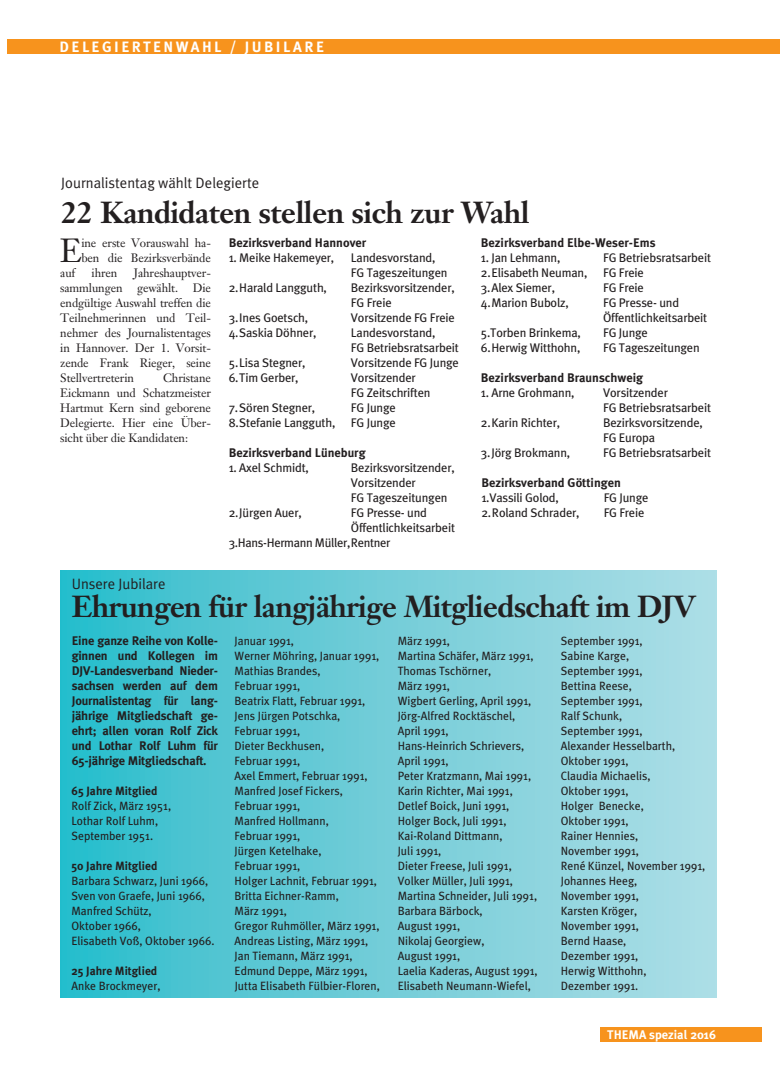
<style>
.page{position:relative;width:780px;height:1088px;background:#fff}
.page>*{position:absolute;margin:0;border:0;box-sizing:border-box;transform-origin:0 0}
.t1{font:33px "Janson Text";color:#231f20}
.t2{font:700 30px "Janson Text";letter-spacing:-.02em;color:#231f20}
.t3{font:15px "Meta Plus Normal";color:#231f20}
.t4{font:700 15px "Meta Plus";letter-spacing:.165em;color:#fff}
.t5{font:12.5px/15px "Meta Plus";letter-spacing:-.015em;color:#231f20}
.t6{font:700 12.5px/15px "Meta Plus";color:#231f20;text-align:justify}
.t7{font:700 12.5px "Meta Plus";color:#fff}
.t8{font:12px/15px "Meta Plus";color:#231f20}
.t9{font:12px/15px "Janson Text";letter-spacing:-.01em;color:#231f20;text-align:justify}
.t10{font:700 12px "Meta Plus";color:#231f20}
</style>
<div class="page">
<div style="left:60px;top:570px;width:656px;height:427px;background:linear-gradient(to right,#2ebdcc,#b2dee6)"></div>
<div style="left:8px;top:40px;width:753px;height:14px;background:#f7931d"></div>
<div style="left:600px;top:1027px;width:162px;height:14px;background:#f7931d"></div>
<div style="left:762px;top:40px;width:18px;height:14px;background:#f7931d"></div>
<p class="t4" style="left:60px;top:39px;width:266px">DELEGIERTENWAHL / JUBILARE</p>
<p class="t3" style="left:61px;top:177px;width:200px">Journalistentag wählt Delegierte</p>
<h2 class="t2" style="left:61px;top:201px;width:470px">22 Kandidaten stellen sich zur Wahl</h2>
<p class="t6" style="left:229px;top:235px;width:139px">Bezirksverband Hannover</p>
<p class="t5" style="left:229px;top:251px;width:107px">1. Meike Hakemeyer,</p>
<p class="t5" style="left:351px;top:251px;width:98px">Landesvorstand,<br>FG Tageszeitungen</p>
<p class="t5" style="left:229px;top:281px;width:100px">2.Harald Langguth,</p>
<p class="t5" style="left:351px;top:281px;width:105px">Bezirksvorsitzender,<br>FG Freie</p>
<p class="t5" style="left:229px;top:311px;width:81px">3.Ines Goetsch,</p>
<p class="t5" style="left:351px;top:311px;width:105px">Vorsitzende FG Freie</p>
<p class="t5" style="left:229px;top:326px;width:89px">4.Saskia Döhner,</p>
<p class="t5" style="left:351px;top:326px;width:109px">Landesvorstand,<br>FG Betriebsratsarbeit</p>
<p class="t5" style="left:229px;top:356px;width:78px">5.Lisa Stegner,</p>
<p class="t5" style="left:351px;top:356px;width:109px">Vorsitzende FG Junge</p>
<p class="t5" style="left:229px;top:371px;width:71px">6.Tim Gerber,</p>
<p class="t5" style="left:351px;top:371px;width:81px">Vorsitzender<br>FG Zeitschriften</p>
<p class="t5" style="left:229px;top:401px;width:88px">7.Sören Stegner,</p>
<p class="t6" style="left:481px;top:235px;width:176px">Bezirksverband Elbe-Weser-Ems</p>
<p class="t5" style="left:481px;top:251px;width:81px">1. Jan Lehmann,</p>
<p class="t5" style="left:603px;top:251px;width:109px">FG Betriebsratsarbeit</p>
<p class="t5" style="left:481px;top:266px;width:108px">2.Elisabeth Neuman,</p>
<p class="t5" style="left:603px;top:266px;width:42px">FG Freie</p>
<p class="t5" style="left:481px;top:281px;width:76px">3.Alex Siemer,</p>
<p class="t5" style="left:603px;top:281px;width:42px">FG Freie</p>
<p class="t5" style="left:481px;top:296px;width:89px">4.Marion Bubolz,</p>
<p class="t5" style="left:603px;top:296px;width:106px">FG Presse- und<br>Öffentlichkeitsarbeit</p>
<p class="t5" style="left:481px;top:326px;width:101px">5.Torben Brinkema,</p>
<p class="t5" style="left:603px;top:326px;width:46px">FG Junge</p>
<p class="t5" style="left:481px;top:341px;width:101px">6.Herwig Witthohn,</p>
<p class="t5" style="left:603px;top:341px;width:98px">FG Tageszeitungen</p>
<p class="t6" style="left:481px;top:370px;width:164px">Bezirksverband Braunschweig</p>
<p class="t5" style="left:481px;top:386px;width:95px">1. Arne Grohmann,</p>
<p class="t5" style="left:603px;top:386px;width:109px">Vorsitzender<br>FG Betriebsratsarbeit</p>
<p class="t5" style="left:481px;top:416px;width:81px">2.Karin Richter,</p>
<p class="t5" style="left:603px;top:416px;width:101px">Bezirksvorsitzende,<br>FG Europa</p>
<p class="t5" style="left:481px;top:446px;width:91px">3.Jörg Brokmann,</p>
<p class="t5" style="left:603px;top:446px;width:109px">FG Betriebsratsarbeit</p>
<p class="t6" style="left:481px;top:475px;width:141px">Bezirksverband Göttingen</p>
<p class="t5" style="left:481px;top:491px;width:79px">1.Vassili Golod,</p>
<p class="t5" style="left:603px;top:491px;width:46px">FG Junge</p>
<p class="t5" style="left:481px;top:506px;width:100px">2.Roland Schrader,</p>
<p class="t5" style="left:603px;top:506px;width:42px">FG Freie</p>
<h1 class="t1" style="left:60px;top:238px;width:24px">E</h1>
<p class="t9" style="left:81px;top:237px;width:131px">ine erste Vorauswahl ha&shy;ben die Bezirksverbände</p>
<p class="t9" style="left:60px;top:267px;width:16px">auf</p>
<p class="t9" style="left:92px;top:267px;width:27px">ihren</p>
<p class="t9" style="left:60px;top:267px;width:152px;text-indent:73px">Jahreshauptver&shy;sammlungen gewählt. Die endgültige Auswahl treffen die Teilnehmerinnen und Teil&shy;nehmer des Journalistentages in Hannover. Der 1. Vorsit&shy;zende Frank Rieger, seine Stellvertreterin</p>
<p class="t9" style="left:60px;top:372px;width:152px;text-indent:103px">Christane Eickmann und Schatzmeister Hartmut Kern sind geborene Delegierte. Hier eine Über&shy;sicht über die Kandidaten:</p>
<p class="t5" style="left:229px;top:401px;width:169px;text-align:right">FG Junge<br>8.Stefanie Langguth, FG Junge</p>
<p class="t6" style="left:229px;top:445px;width:138px">Bezirksverband Lüneburg</p>
<p class="t5" style="left:229px;top:461px;width:82px">1. Axel Schmidt,</p>
<p class="t5" style="left:351px;top:461px;width:105px">Bezirksvorsitzender,<br>Vorsitzender<br>FG Tageszeitungen</p>
<p class="t5" style="left:229px;top:506px;width:75px">2.Jürgen Auer,</p>
<p class="t5" style="left:351px;top:506px;width:78px">FG Presse- und</p>
<p class="t5" style="left:351px;top:521px;width:106px">Öffentlichkeitsarbeit</p>
<p class="t5" style="left:229px;top:536px;width:163px">3.Hans-Hermann Müller,Rentner</p>
<p class="t3" style="left:72px;top:578px;width:95px">Unsere Jubilare</p>
<h2 class="t2" style="left:72px;top:595px;width:625px">Ehrungen für langjährige Mitgliedschaft im DJV</h2>
<p class="t6" style="left:72px;top:633px;width:148px">Eine ganze Reihe von Kolle&shy;ginnen und Kollegen im DJV-Landesverband Nieder&shy;sachsen werden auf dem Journalistentag für lang&shy;jährige Mitgliedschaft ge&shy;ehrt; allen voran Rolf Zick und Lothar Rolf Luhm für 65-jährige Mitgliedschaft.</p>
<p class="t8" style="left:234px;top:633px;width:147px">Januar 1991,<br>Werner Möhring, Januar 1991,<br>Mathias Brandes,<br>Februar 1991,<br>Beatrix Flatt, Februar 1991,<br>Jens Jürgen Potschka,<br>Februar 1991,<br>Dieter Beckhusen,<br>Februar 1991,<br>Axel Emmert, Februar 1991,<br>Manfred Josef Fickers,<br>Februar 1991,<br>Manfred Hollmann,<br>Februar 1991,<br>Jürgen Ketelhake,<br>Februar 1991,<br>Holger Lachnit, Februar 1991,<br>Britta Eichner-Ramm,<br>März 1991,<br>Gregor Ruhmöller, März 1991,<br>Andreas Listing, März 1991,<br>Jan Tiemann, März 1991,<br>Edmund Deppe, März 1991,<br>Jutta Elisabeth Fülbier-Floren,</p>
<p class="t8" style="left:398px;top:633px;width:141px">März 1991,<br>Martina Schäfer, März 1991,<br>Thomas Tschörner,<br>März 1991,<br>Wigbert Gerling, April 1991,<br>Jörg-Alfred Rocktäschel,<br>April 1991,<br>Hans-Heinrich Schrievers,<br>April 1991,<br>Peter Kratzmann, Mai 1991,<br>Karin Richter, Mai 1991,<br>Detlef Boick, Juni 1991,<br>Holger Bock, Juli 1991,<br>Kai-Roland Dittmann,<br>Juli 1991,<br>Dieter Freese, Juli 1991,<br>Volker Müller, Juli 1991,<br>Martina Schneider, Juli 1991,<br>Barbara Bärbock,<br>August 1991,<br>Nikolaj Georgiew,<br>August 1991,<br>Laelia Kaderas, August 1991,<br>Elisabeth Neumann-Wiefel,</p>
<p class="t8" style="left:561px;top:633px;width:146px">September 1991,<br>Sabine Karge,<br>September 1991,<br>Bettina Reese,<br>September 1991,<br>Ralf Schunk,<br>September 1991,<br>Alexander Hesselbarth,<br>Oktober 1991,<br>Claudia Michaelis,<br>Oktober 1991,<br>Holger Benecke,<br>Oktober 1991,<br>Rainer Hennies,<br>November 1991,<br>René Künzel, November 1991,<br>Johannes Heeg,<br>November 1991,<br>Karsten Kröger,<br>November 1991,<br>Bernd Haase,<br>Dezember 1991,<br>Herwig Witthohn,<br>Dezember 1991.</p>
<p class="t10" style="left:71px;top:784px;width:88px">65 Jahre Mitglied</p>
<p class="t8" style="left:71px;top:798px;width:101px">Rolf Zick, März 1951,<br>Lothar Rolf Luhm,<br>September 1951.</p>
<p class="t10" style="left:71px;top:859px;width:87px">50 Jahre Mitglied</p>
<p class="t8" style="left:71px;top:873px;width:144px">Barbara Schwarz, Juni 1966,<br>Sven von Graefe, Juni 1966,<br>Manfred Schütz,<br>Oktober 1966,<br>Elisabeth Voß, Oktober 1966.</p>
<p class="t10" style="left:72px;top:964px;width:87px">25 Jahre Mitglied</p>
<p class="t8" style="left:72px;top:978px;width:90px">Anke Brockmeyer,</p>
<p class="t7" style="left:607px;top:1028px;width:110px">THEMA spezial 2016</p>
</div>
